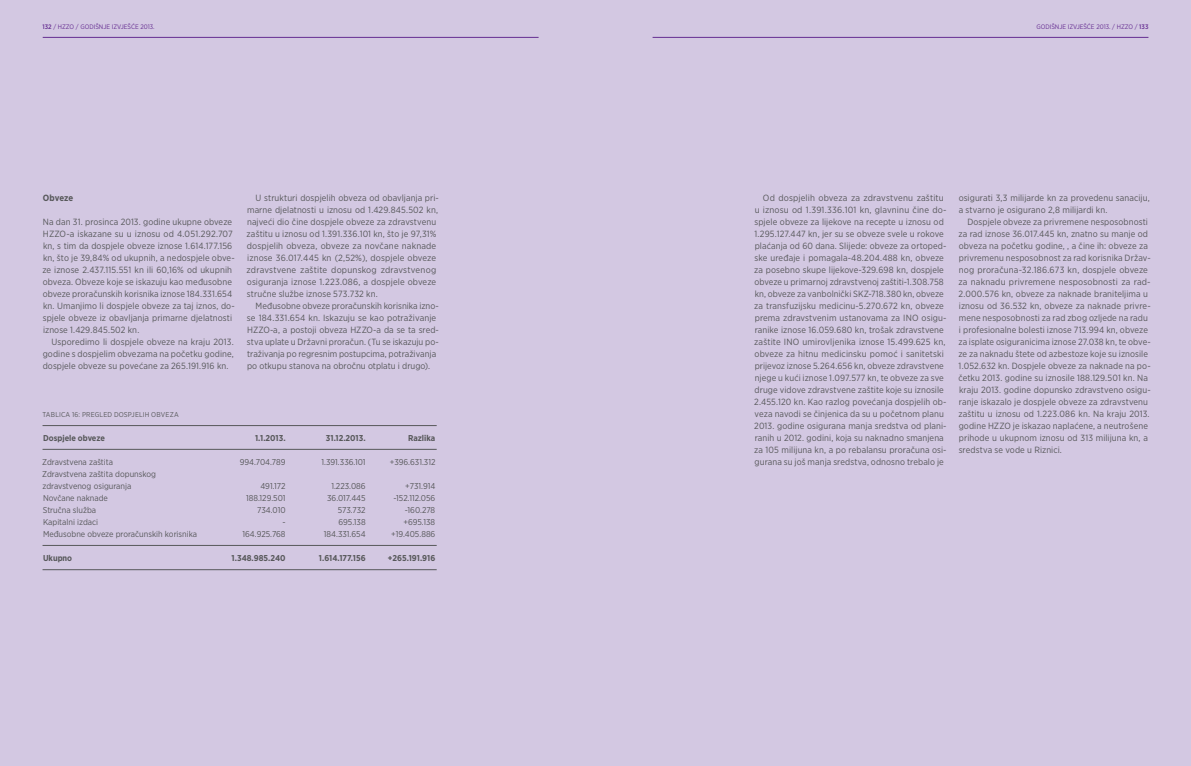
<style>
.page{position:relative;width:1191px;height:766px;background:#fff}
.page>*{position:absolute;margin:0;border:0;box-sizing:border-box;transform-origin:0 0}
.t1{font:9px/12px "Gotham Narrow";letter-spacing:.01em;color:#57585a}
.t2{font:700 9px "Gotham Narrow";color:#57585a}
.t3{font:8.5px/12px "Gotham Narrow";color:#57585a}
.t4{font:700 8.5px "Gotham Narrow";color:#57585a}
.t5{font:7px "Gotham Narrow";letter-spacing:.025em;color:#57585a}
.t6{font:6.5px "Gotham Narrow";color:#652d91}
.s1{font-weight:500}
</style>
<div class="page">
<div style="left:0;top:0;width:1191px;height:765px;background:#d3c8e2"></div>
<hr style="left:652px;top:37px;width:496px;height:1px;background:#652d91">
<hr style="left:43px;top:37px;width:495px;height:1px;background:#652d91">
<hr style="left:43px;top:425px;width:394px;height:1px;background:#57585a">
<hr style="left:43px;top:449px;width:394px;height:1px;background:#57585a">
<hr style="left:43px;top:545px;width:394px;height:1px;background:#57585a">
<hr style="left:43px;top:569px;width:394px;height:1px;background:#57585a">
<p class="t6" style="left:43px;top:23px;width:114px"><span class="s1">132</span> / HZZO / GODIŠNJE IZVJEŠĆE 2013.</p>
<p class="t6" style="left:1036px;top:23px;width:114px">GODIŠNJE IZVJEŠĆE 2013. / HZZO / <span class="s1">133</span></p>
<p class="t2" style="left:43px;top:192px;width:32px">Obveze</p>
<p class="t1" style="left:42px;top:215px;width:194px">Na dan 31. prosinca 2013. godine ukupne obveze HZZO-a iskazane su u iznosu od 4.051.292.707 kn, s tim da dospjele obveze iznose 1.614.177.156 kn, što je 39,84% od ukupnih, a nedospjele obve&shy;ze iznose 2.437.115.551 kn ili 60,16% od ukupnih obveza. Obveze koje se iskazuju kao međusobne obveze proračunskih korisnika iznose 184.331.654 kn. Umanjimo li dospjele obveze za taj iznos, do&shy;spjele obveze iz obavljanja primarne djelatnosti iznose 1.429.845.502 kn.</p>
<p class="t1" style="left:43px;top:335px;width:193px;text-align:justify;text-indent:9px">Usporedimo li dospjele obveze na kraju 2013. godine s dospjelim obvezama na početku godine, dospjele obveze su povećane za 265.191.916 kn.</p>
<p class="t1" style="left:247px;top:191px;width:194px;text-indent:9px">U strukturi dospjelih obveza od obavljanja pri&shy;marne djelatnosti u iznosu od 1.429.845.502 kn, najveći dio čine dospjele obveze za zdravstvenu zaštitu u iznosu od 1.391.336.101 kn, što je 97,31% dospjelih obveza, obveze za novčane naknade iznose 36.017.445 kn (2,52%), dospjele obveze zdravstvene zaštite dopunskog zdravstvenog osiguranja iznose 1.223.086, a dospjele obveze stručne službe iznose 573.732 kn.</p>
<p class="t1" style="left:247px;top:299px;width:193px;text-indent:9px">Međusobne obveze proračunskih korisnika izno&shy;se 184.331.654 kn. Iskazuju se kao potraživanje HZZO-a, a postoji obveza HZZO-a da se ta sred&shy;stva uplate u Državni proračun. (Tu se iskazuju po&shy;traživanja po regresnim postupcima, potraživanja po otkupu stanova na obročnu otplatu i drugo).</p>
<p class="t5" style="left:42px;top:410px;width:49px">TABLICA 16: Pregled</p>
<p class="t5" style="left:114px;top:410px;width:5px">dospjelih</p>
<p class="t5" style="left:151px;top:410px;width:6px">obveza</p>
<p class="t4" style="left:43px;top:432px;width:63px">Dospjele obveze</p>
<p class="t4" style="left:255px;top:432px;width:32px">1.1.2013.</p>
<p class="t4" style="left:326px;top:432px;width:41px">31.12.2013.</p>
<p class="t4" style="left:408px;top:432px;width:29px">Razlika</p>
<p class="t3" style="left:42px;top:456px;width:72px">Zdravstvena zaštita</p>
<p class="t3" style="left:240px;top:456px;width:47px">994.704.789</p>
<p class="t3" style="left:321px;top:456px;width:46px">1.391.336.101</p>
<p class="t3" style="left:390px;top:456px;width:47px">+396.631.312</p>
<p class="t3" style="left:42px;top:468px;width:115px">Zdravstvena zaštita dopunskog zdravstvenog osiguranja</p>
<p class="t3" style="left:260px;top:480px;width:27px">491.172</p>
<p class="t3" style="left:331px;top:480px;width:36px">1.223.086</p>
<p class="t3" style="left:405px;top:480px;width:32px">+731.914</p>
<p class="t3" style="left:43px;top:492px;width:66px">Novčane naknade</p>
<p class="t3" style="left:246px;top:492px;width:41px">188.129.501</p>
<p class="t3" style="left:327px;top:492px;width:40px">36.017.445</p>
<p class="t3" style="left:393px;top:492px;width:43px">-152.112.056</p>
<p class="t3" style="left:43px;top:504px;width:55px">Stručna služba</p>
<p class="t3" style="left:257px;top:504px;width:30px">734.010</p>
<p class="t3" style="left:338px;top:504px;width:29px">573.732</p>
<p class="t3" style="left:405px;top:504px;width:32px">-160.278</p>
<p class="t3" style="left:43px;top:516px;width:57px">Kapitalni izdaci</p>
<p class="t3" style="left:282px;top:516px;width:5px">-</p>
<p class="t3" style="left:338px;top:516px;width:29px">695.138</p>
<p class="t3" style="left:403px;top:516px;width:33px">+695.138</p>
<p class="t3" style="left:43px;top:528px;width:156px">Međusobne obveze proračunskih korisnika</p>
<p class="t3" style="left:242px;top:528px;width:45px">164.925.768</p>
<p class="t3" style="left:324px;top:528px;width:43px">184.331.654</p>
<p class="t3" style="left:391px;top:528px;width:46px">+19.405.886</p>
<p class="t4" style="left:43px;top:552px;width:31px">Ukupno</p>
<p class="t4" style="left:232px;top:552px;width:55px">1.348.985.240</p>
<p class="t4" style="left:319px;top:552px;width:48px">1.614.177.156</p>
<p class="t4" style="left:388px;top:552px;width:49px">+265.191.916</p>
<p class="t1" style="left:754px;top:191px;width:194px;text-indent:9px">Od dospjelih obveza za zdravstvenu zaštitu u iznosu od 1.391.336.101 kn, glavninu čine do&shy;spjele obveze za lijekove na recepte u iznosu od 1.295.127.447 kn, jer su se obveze svele u rokove plaćanja od 60 dana. Slijede: obveze za ortoped&shy;ske uređaje i pomagala-48.204.488 kn, obveze za posebno skupe lijekove-329.698 kn, dospjele obveze u primarnoj zdravstvenoj zaštiti-1.308.758 kn, obveze za vanbolnički SKZ-718.380 kn, obveze za transfuzijsku medicinu-5.270.672 kn, obveze prema zdravstvenim ustanovama za INO osigu&shy;ranike iznose 16.059.680 kn, trošak zdravstvene zaštite INO umirovljenika iznose 15.499.625 kn, obveze za hitnu medicinsku pomoć i sanitetski prijevoz iznose 5.264.656 kn, obveze zdravstvene njege u kući iznose 1.097.577 kn, te obveze za sve druge vidove zdravstvene zaštite koje su iznosile 2.455.120 kn. Kao razlog povećanja dospjelih ob&shy;veza navodi se činjenica da su u početnom planu 2013. godine osigurana manja sredstva od plani&shy;ranih u 2012. godini, koja su naknadno smanjena za 105 milijuna kn, a po rebalansu proračuna osi&shy;gurana su još manja sredstva, odnosno trebalo je</p>
<p class="t1" style="left:958px;top:191px;width:193px">osigurati 3,3 milijarde kn za provedenu sanaciju, a stvarno je osigurano 2,8 milijardi kn.</p>
<p class="t1" style="left:958px;top:215px;width:194px;text-indent:9px">Dospjele obveze za privremene nesposobnosti za rad iznose 36.017.445 kn, znatno su manje od obveza na početku godine, , a čine ih: obveze za privremenu nesposobnost za rad korisnika Držav&shy;nog proračuna-32.186.673 kn, dospjele obveze za naknadu privremene nesposobnosti za rad-2.000.576 kn, obveze za naknade braniteljima u iznosu od 36.532 kn, obveze za naknade privre&shy;mene nesposobnosti za rad zbog ozljede na radu i profesionalne bolesti iznose 713.994 kn, obveze za isplate osiguranicima iznose 27.038 kn, te obve&shy;ze za naknadu štete od azbestoze koje su iznosile 1.052.632 kn. Dospjele obveze za naknade na po&shy;četku 2013. godine su iznosile 188.129.501 kn. Na kraju 2013. godine dopunsko zdravstveno osigu&shy;ranje iskazalo je dospjele obveze za zdravstvenu zaštitu u iznosu od 1.223.086 kn. Na kraju 2013. godine HZZO je iskazao naplaćene, a neutrošene prihode u ukupnom iznosu od 313 milijuna kn, a sredstva se vode u Riznici.</p>
</div>
